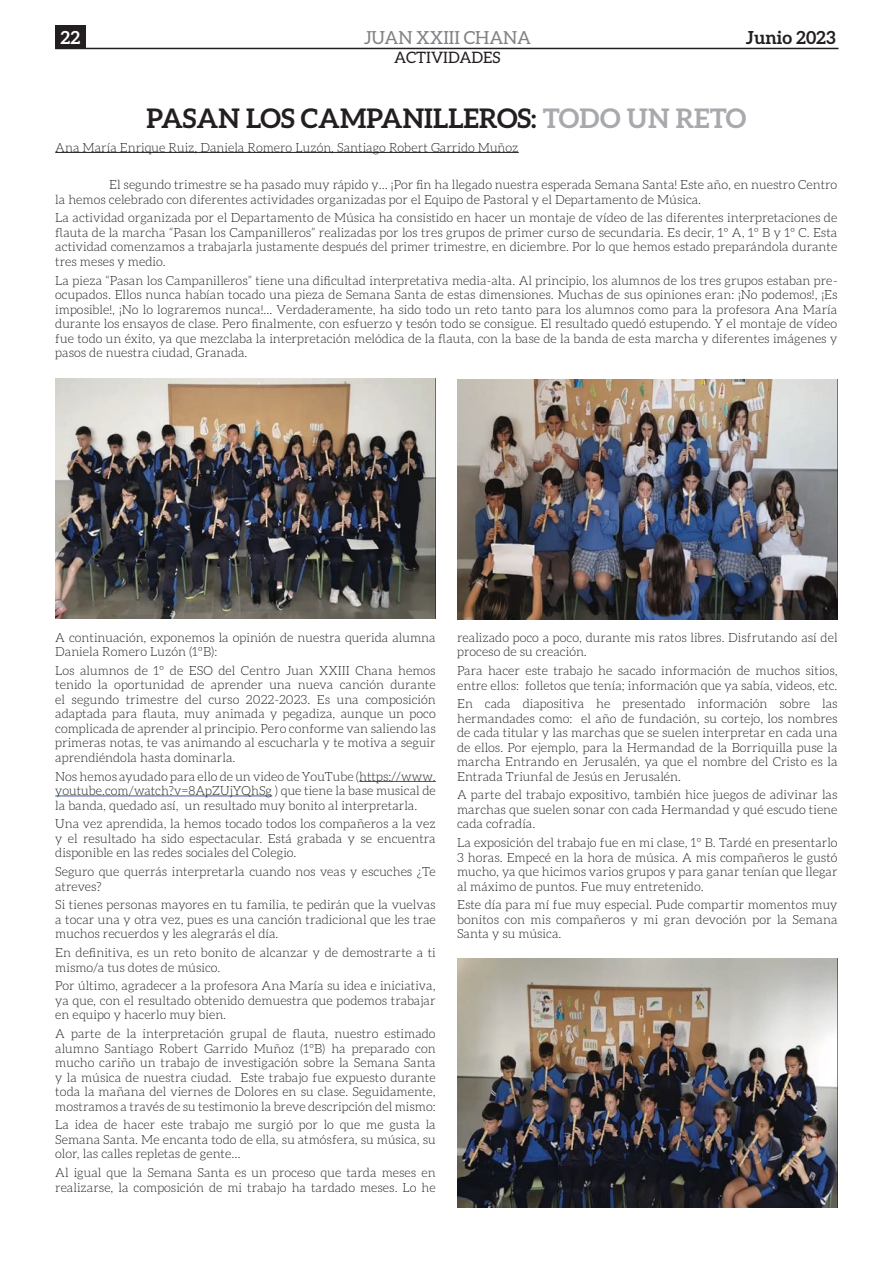
<style>
.page{position:relative;width:893px;height:1263px;background:#fff}
.page>*{position:absolute;margin:0;border:0;box-sizing:border-box;transform-origin:0 0}
.t1{font:700 27px "Aleo";color:#231f20}
.t2{font:18px "Aleo";color:#808285}
.t3{font:700 18px "Aleo";color:#231f20}
.t4{font:700 18px "Aleo";color:#fff}
.t5{font:15.75px "Aleo";color:#231f20}
.t6{font:300 12.6px/14.5px "Aleo";color:#231f20;text-align:justify}
.s1{color:#a8a9ad}
.s2{color:#1f2020}
</style>
<div class="page">
<hr style="left:55px;top:48px;width:783px;height:1px;background:#231f20">
<div style="left:55px;top:25px;width:30px;height:23px;background:#231f20"></div>
<hr style="left:55px;top:152px;width:464px;height:1px;background:#231f20">
<img style="left:55px;top:378px;width:381px;height:241px">
<img style="left:457px;top:379px;width:381px;height:241px">
<hr style="left:359px;top:781px;width:77px;height:1px;background:#3853a3">
<hr style="left:55px;top:796px;width:217px;height:1px;background:#3853a3">
<img style="left:457px;top:959px;width:381px;height:249px">
<h2 class="t4" style="left:61px;top:27px;width:21px">22</h2>
<h2 class="t2" style="left:364px;top:28px;width:169px">JUAN XXIII CHANA</h2>
<h2 class="t3" style="left:746px;top:27px;width:91px">Junio 2023</h2>
<p class="t5" style="left:394px;top:49px;width:108px">ACTIVIDADES</p>
<h1 class="t1" style="left:147px;top:103px;width:601px">PASAN LOS CAMPANILLEROS: <span class="s1">TODO UN RETO</span></h1>
<p class="t6" style="left:55px;top:140px;width:465px">Ana María Enrique Ruiz, Daniela Romero Luzón, Santiago Robert Garrido Muñoz</p>
<p class="t6" style="left:55px;top:177px;width:783px;text-indent:54px">El segundo trimestre se ha pasado muy rápido y… ¡Por fin ha llegado nuestra esperada Semana Santa! Este año, en nuestro Centro la hemos celebrado con diferentes actividades organizadas por el Equipo de Pastoral y el Departamento de Música.</p>
<p class="t6" style="left:55px;top:211px;width:784px">La actividad organizada por el Departamento de Música ha consistido en hacer un montaje de vídeo de las diferentes interpretaciones de flauta de la marcha “Pasan los Campanilleros” realizadas por los tres grupos de primer curso de secundaria. Es decir, 1º A, 1º B y 1º C. Esta actividad comenzamos a trabajarla justamente después del primer trimestre, en diciembre. Por lo que hemos estado preparándola durante tres meses y medio.</p>
<p class="t6" style="left:55px;top:273px;width:784px">La pieza “Pasan los Campanilleros” tiene una dificultad interpretativa media-alta. Al principio, los alumnos de los tres grupos estaban pre&shy;ocupados. Ellos nunca habían tocado una pieza de Semana Santa de estas dimensiones. Muchas de sus opiniones eran: ¡No podemos!, ¡Es imposible!, ¡No lo lograremos nunca!... Verdaderamente, ha sido todo un reto tanto para los alumnos como para la profesora Ana María durante los ensayos de clase. Pero finalmente, con esfuerzo y tesón todo se consigue. El resultado quedó estupendo. Y el montaje de vídeo fue todo un éxito, ya que mezclaba la interpretación melódica de la flauta, con la base de la banda de esta marcha y diferentes imágenes y pasos de nuestra ciudad, Granada.</p>
<p class="t6" style="left:55px;top:630px;width:382px">A continuación, exponemos la opinión de nuestra querida alumna<br>Daniela Romero Luzón (1ºB):</p>
<p class="t6" style="left:55px;top:663px;width:382px">Los alumnos de 1º de ESO del Centro Juan XXIII Chana hemos tenido la oportunidad de aprender una nueva canción durante el segundo trimestre del curso 2022-2023. Es una composición adaptada para flauta, muy animada y pegadiza, aunque un poco complicada de aprender al principio. Pero conforme van saliendo las primeras notas, te vas animando al escucharla y te motiva a seguir aprendiéndola hasta dominarla.</p>
<p class="t6" style="left:55px;top:769px;width:382px">Nos hemos ayudado para ello de un video de YouTube (<span class="s2">https://www. youtube.com/watch?v=8ApZUjYQhSg</span> ) que tiene la base musical de la banda, quedado así, un resultado muy bonito al interpretarla.</p>
<p class="t6" style="left:55px;top:817px;width:382px">Una vez aprendida, la hemos tocado todos los compañeros a la vez y el resultado ha sido espectacular. Está grabada y se encuentra disponible en las redes sociales del Colegio.</p>
<p class="t6" style="left:55px;top:864px;width:382px">Seguro que querrás interpretarla cuando nos veas y escuches ¿Te atreves?</p>
<p class="t6" style="left:55px;top:897px;width:382px">Si tienes personas mayores en tu familia, te pedirán que la vuelvas a tocar una y otra vez, pues es una canción tradicional que les trae muchos recuerdos y les alegrarás el día.</p>
<p class="t6" style="left:55px;top:945px;width:382px">En definitiva, es un reto bonito de alcanzar y de demostrarte a ti mismo/a tus dotes de músico.</p>
<p class="t6" style="left:55px;top:978px;width:382px">Por último, agradecer a la profesora Ana María su idea e iniciativa, ya que, con el resultado obtenido demuestra que podemos trabajar en equipo y hacerlo muy bien.</p>
<p class="t6" style="left:55px;top:1026px;width:382px">A parte de la interpretación grupal de flauta, nuestro estimado alumno Santiago Robert Garrido Muñoz (1ºB) ha preparado con mucho cariño un trabajo de investigación sobre la Semana Santa y la música de nuestra ciudad. Este trabajo fue expuesto durante toda la mañana del viernes de Dolores en su clase. Seguidamente, mostramos a través de su testimonio la breve descripción del mismo:</p>
<p class="t6" style="left:55px;top:1117px;width:382px">La idea de hacer este trabajo me surgió por lo que me gusta la Semana Santa. Me encanta todo de ella, su atmósfera, su música, su olor, las calles repletas de gente…</p>
<p class="t6" style="left:55px;top:1165px;width:382px">Al igual que la Semana Santa es un proceso que tarda meses en realizarse, la composición de mi trabajo ha tardado meses. Lo he</p>
<p class="t6" style="left:457px;top:630px;width:382px">realizado poco a poco, durante mis ratos libres. Disfrutando así del proceso de su creación.</p>
<p class="t6" style="left:457px;top:663px;width:382px">Para hacer este trabajo he sacado información de muchos sitios, entre ellos: folletos que tenía; información que ya sabía, videos, etc.</p>
<p class="t6" style="left:457px;top:696px;width:382px">En cada diapositiva he presentado información sobre las hermandades como: el año de fundación, su cortejo, los nombres de cada titular y las marchas que se suelen interpretar en cada una de ellos. Por ejemplo, para la Hermandad de la Borriquilla puse la marcha Entrando en Jerusalén, ya que el nombre del Cristo es la Entrada Triunfal de Jesús en Jerusalén.</p>
<p class="t6" style="left:457px;top:788px;width:382px">A parte del trabajo expositivo, también hice juegos de adivinar las marchas que suelen sonar con cada Hermandad y qué escudo tiene cada cofradía.</p>
<p class="t6" style="left:457px;top:835px;width:382px">La exposición del trabajo fue en mi clase, 1º B. Tardé en presentarlo 3 horas. Empecé en la hora de música. A mis compañeros le gustó mucho, ya que hicimos varios grupos y para ganar tenían que llegar al máximo de puntos. Fue muy entretenido.</p>
<p class="t6" style="left:457px;top:898px;width:382px">Este día para mí fue muy especial. Pude compartir momentos muy bonitos con mis compañeros y mi gran devoción por la Semana Santa y su música.</p>
</div>
